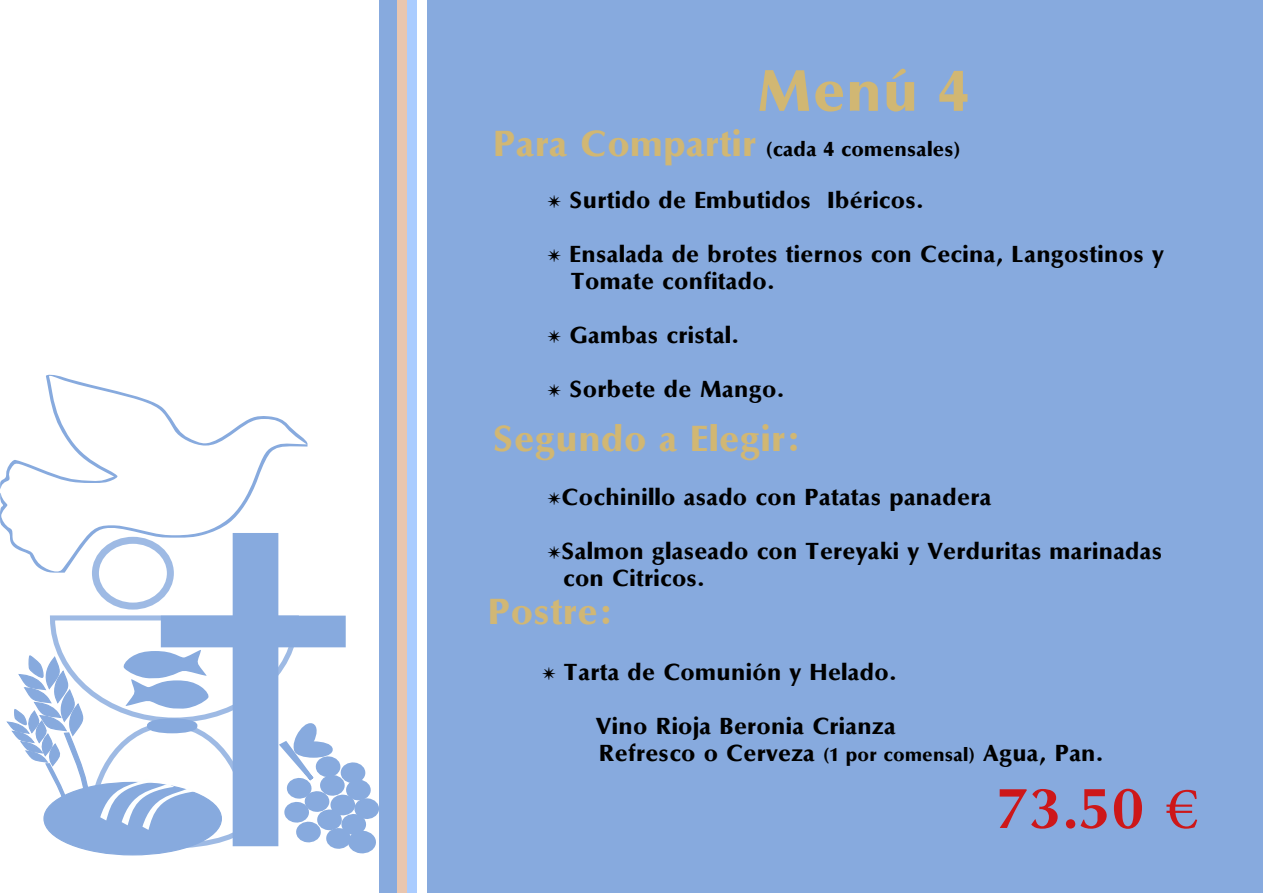
<style>
.page{position:relative;width:1263px;height:893px;background:#fff}
.page>*{position:absolute;margin:0;border:0;box-sizing:border-box;transform-origin:0 0}
.t1{font:700 60px "Optane";color:#cd1719}
.t2{font:800 60px "Optane";color:#d1b773}
.t3{font:800 37.5px "Optane";color:#d1b773}
.t4{font:800 37.5px "Optane";color:#d1b775}
.t5{font:800 24px/27px "Optane";color:#000}
.t6{font:800 21px "Optane";color:#000}
.s1{font-size:37.5px;color:#d1b773}
.s2{font-family:"Minion Pro";font-weight:400}
.s3{font-size:19.5px}
</style>
<div class="page">
<div style="left:92px;top:537px;width:82px;height:73px;border:7px solid #87aade;border-radius:50%"></div>
<div style="left:235px;top:535px;width:41px;height:309px;background:#87aade"></div>
<div style="left:233px;top:533px;width:45px;height:313px;border:4px solid #87aade"></div>
<svg style="left:6px;top:615px;width:373px;height:241px"></svg>
<svg style="left:0;top:374px;width:307px;height:199px"></svg>
<div style="left:379px;top:0;width:884px;height:893px;background:#87aade"></div>
<div style="left:408px;top:0;width:9px;height:893px;background:#acf"></div>
<div style="left:397px;top:0;width:10px;height:893px;background:#e9c6af"></div>
<div style="left:418px;top:0;width:9px;height:893px;background:#fff"></div>
<h1 class="t2" style="left:756px;top:56px;width:214px">Menú 4</h1>
<p class="t6" style="left:493px;top:137px;width:469px"><span class="s1">Para Compartir</span> (cada 4 comensales)</p>
<p class="t5" style="left:547px;top:187px;width:378px"><span class="s2">✴</span> Surtido de Embutidos Ibéricos.</p>
<p class="t5" style="left:571px;top:241px;width:594px;text-indent:-24px"><span class="s2">✴</span> Ensalada de brotes tiernos con Cecina, Langostinos y<br>Tomate confitado.</p>
<p class="t5" style="left:547px;top:322px;width:194px"><span class="s2">✴</span> Gambas cristal.</p>
<p class="t5" style="left:547px;top:376px;width:239px"><span class="s2">✴</span> Sorbete de Mango.</p>
<h2 class="t3" style="left:493px;top:417px;width:311px">Segundo a Elegir:</h2>
<p class="t5" style="left:547px;top:484px;width:446px"><span class="s2">✴</span>Cochinillo asado con Patatas panadera</p>
<p class="t5" style="left:563px;top:538px;width:601px;text-indent:-16px"><span class="s2">✴</span>Salmon glaseado con Tereyaki y Verduritas marinadas con Citricos.</p>
<h2 class="t4" style="left:488px;top:590px;width:128px">Postre:</h2>
<p class="t5" style="left:542px;top:658px;width:357px"><span class="s2">✴</span> Tarta de Comunión y Helado.</p>
<p class="t5" style="left:596px;top:712px;width:509px">Vino Rioja Beronia Crianza<br>Refresco o Cerveza <span class="s3">(1 por comensal)</span> Agua, Pan.</p>
<h1 class="t1" style="left:996px;top:772px;width:205px">73.50 <span class="s2">€</span></h1>
</div>
